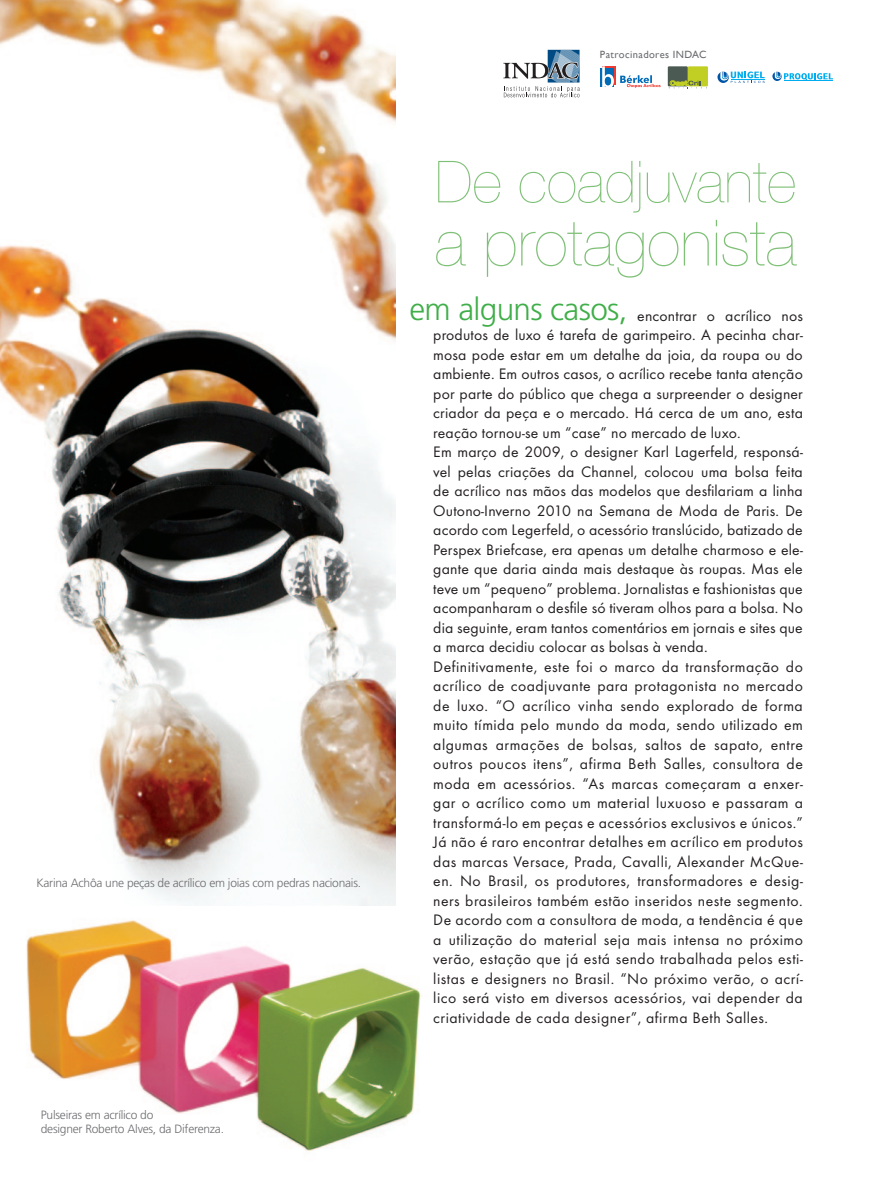
<style>
.page{position:relative;width:893px;height:1191px;background:#fff}
.page>*{position:absolute;margin:0;border:0;box-sizing:border-box;transform-origin:0 0}
.t1{font:200 64.05px "Helvetica Neue";color:#7fc077}
.t2{font:200 58.05px "Helvetica Neue";color:#7fc077}
.t3{font:300 31.5px "Frutiger";letter-spacing:-.02em;color:#40ae49}
.t4{font:15.75px/19.5px "Futura T";letter-spacing:.01em;color:#231f20;text-align:justify}
.t5{font:300 12px "Frutiger";letter-spacing:-.02em;color:#6c6d70}
.t6{font:10.5px "Gill Sans";letter-spacing:.04em;color:#6c6d70}
</style>
<div class="page">
<img style="left:26px;top:905px;width:395px;height:246px">
<svg style="left:772px;top:72px;width:61px;height:9px"></svg>
<svg style="left:503px;top:50px;width:77px;height:47px"></svg>
<svg style="left:717px;top:71px;width:48px;height:12px"></svg>
<div style="left:668px;top:66px;width:20px;height:20px;background:#4b5a52"></div>
<div style="left:688px;top:66px;width:20px;height:20px;background:#c1ce23"></div>
<svg style="left:669px;top:81px;width:38px;height:7px"></svg>
<div style="left:602px;top:66px;width:14px;height:19px;background:#ee3b32"></div>
<svg style="left:620px;top:75px;width:41px;height:13px"></svg>
<div style="left:600px;top:68px;width:14px;height:19px;background:#006bb6"></div>
<svg style="left:602px;top:66px;width:12px;height:21px"></svg>
<img style="left:0;top:0;width:396px;height:905px">
<p class="t5" style="left:36px;top:876px;width:326px">Karina Achôa une peças de acrílico em joias com pedras nacionais.</p>
<p class="t5" style="left:41px;top:1108px;width:114px">Pulseiras em acrílico do</p>
<p class="t5" style="left:41px;top:1122px;width:185px">designer Roberto Alves, da Diferenza.</p>
<p class="t6" style="left:600px;top:48px;width:108px">Patrocinadores INDAC</p>
<p class="t2" style="left:435px;top:148px;width:363px">De coadjuvante</p>
<p class="t1" style="left:435px;top:206px;width:363px">a protagonista</p>
<p class="t4" style="left:433px;top:305px;width:371px;text-indent:204px">encontrar o acrílico nos produtos de luxo é tarefa de garimpeiro. A pecinha char&shy;mosa pode estar em um detalhe da joia, da roupa ou do ambiente. Em outros casos, o acrílico recebe tanta atenção por parte do público que chega a surpreender o designer criador da peça e o mercado. Há cerca de um ano, esta reação tornou-se um “case” no mercado de luxo.</p>
<p class="t4" style="left:433px;top:442px;width:371px">Em março de 2009, o designer Karl Lagerfeld, responsá&shy;vel pelas criações da Channel, colocou uma bolsa feita de acrílico nas mãos das modelos que desfilariam a linha Outono-Inverno 2010 na Semana de Moda de Paris. De acordo com Legerfeld, o acessório translúcido, batizado de Perspex Briefcase, era apenas um detalhe charmoso e ele&shy;gante que daria ainda mais destaque às roupas. Mas ele teve um “pequeno” problema. Jornalistas e fashionistas que acompanharam o desfile só tiveram olhos para a bolsa. No dia seguinte, eram tantos comentários em jornais e sites que a marca decidiu colocar as bolsas à venda.</p>
<p class="t4" style="left:433px;top:656px;width:371px">Definitivamente, este foi o marco da transformação do acrílico de coadjuvante para protagonista no mercado de luxo. “O acrílico vinha sendo explorado de forma muito tímida pelo mundo da moda, sendo utilizado em algumas armações de bolsas, saltos de sapato, entre outros poucos itens”, afirma Beth Salles, consultora de moda em acessórios. “As marcas começaram a enxer&shy;gar o acrílico como um material luxuoso e passaram a transformá-lo em peças e acessórios exclusivos e únicos.” Já não é raro encontrar detalhes em acrílico em produtos das marcas Versace, Prada, Cavalli, Alexander McQue&shy;en. No Brasil, os produtores, transformadores e desig&shy;ners brasileiros também estão inseridos neste segmento.<br>De acordo com a consultora de moda, a tendência é que a utilização do material seja mais intensa no próximo verão, estação que já está sendo trabalhada pelos esti&shy;listas e designers no Brasil. “No próximo verão, o acrí&shy;lico será visto em diversos acessórios, vai depender da criatividade de cada designer”, afirma Beth Salles.</p>
<p class="t3" style="left:409px;top:291px;width:220px">em alguns casos,</p>
</div>
